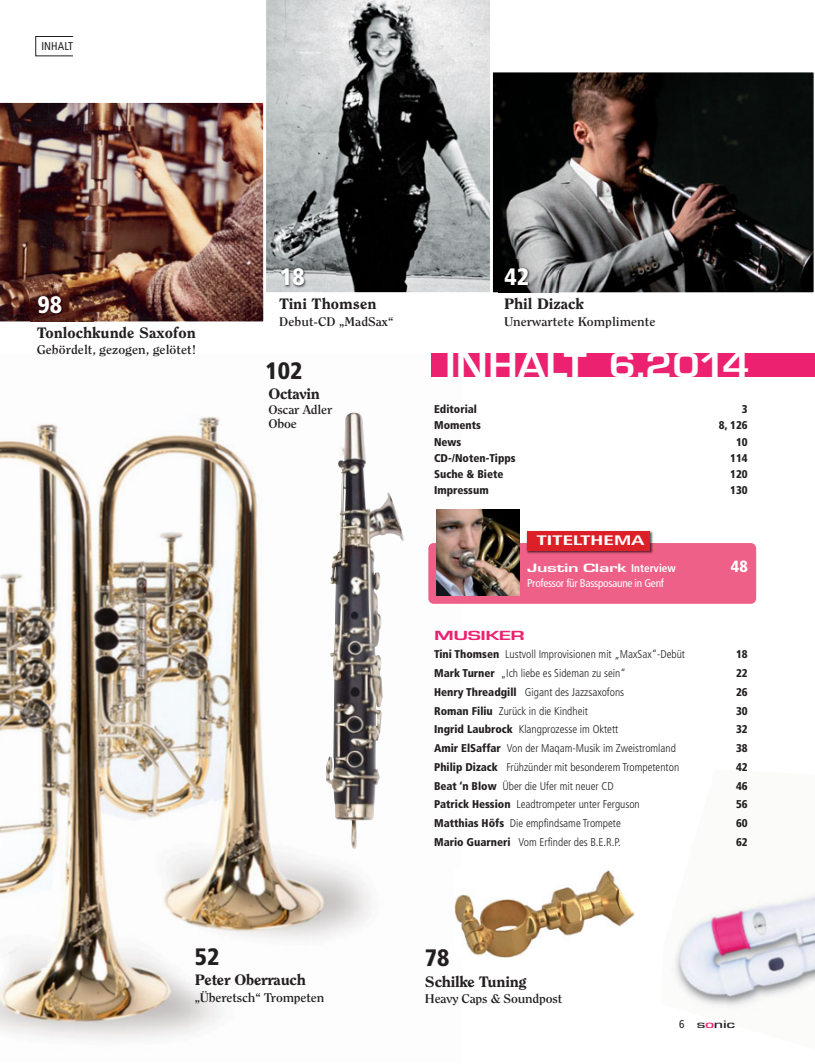
<style>
.page{position:relative;width:815px;height:1064px;background:#fff}
.page>*{position:absolute;margin:0;border:0;box-sizing:border-box;transform-origin:0 0}
.t1{font:700 36.25px "Eurostile T";color:#fff;scale:1.2 1}
.t2{font:900 condensed 23.75px "Frutiger LT Std";letter-spacing:-.005em;color:#231f20}
.t3{font:900 condensed 23.75px "Frutiger LT Std";color:#fff}
.t4{font:900 condensed 16.25px "Frutiger LT Std";color:#fff}
.t5{font:800 15px "Clearface Std";color:#231f20;scale:1.1 1}
.t6{font:700 condensed 13.75px "Frutiger LT Std";letter-spacing:-.02em;color:#fff;scale:1.6 1}
.t7{font:700 13.75px "Eurostile T";letter-spacing:-.02em;color:#ec2271;scale:1.6 1}
.t8{font:700 12.5px/13.8px "Clearface Std";color:#231f20;scale:1.1 1}
.t9{font:700 12.5px "Eurostile T";letter-spacing:-.02em;color:#fff;scale:1.6 1}
.t10{font:300 condensed 11.25px "Frutiger LT Std";color:#231f20}
.t11{font:900 condensed 11.25px "Frutiger LT Std";color:#231f20}
.t12{font:condensed 11.25px "Frutiger LT Std";letter-spacing:-.025em;color:#fff}
.t13{font:condensed 11.25px "Frutiger LT Std";letter-spacing:.01em;color:#231f20}
.t14{font:500 11.25px "Eurostile T";letter-spacing:-.02em;color:#231f20;scale:1.6 1}
.s1{font-family:"Frutiger LT Std";font-stretch:condensed;font-size:11.25px}
.s2{font-weight:900}
.s3{font-family:"Frutiger LT Std";font-weight:400;font-stretch:condensed}
.s4{color:#ec2271}
</style>
<div class="page">
<img style="left:674px;top:895px;width:141px;height:112px">
<img style="left:0;top:416px;width:430px;height:624px">
<img style="left:326px;top:412px;width:79px;height:437px">
<img style="left:454px;top:869px;width:181px;height:88px">
<img style="left:0;top:102px;width:264px;height:220px">
<div style="left:428px;top:543px;width:328px;height:61px;background:#ef6088;border-radius:5px"></div>
<img style="left:526px;top:531px;width:127px;height:23px">
<div style="left:528px;top:531px;width:122px;height:20px;background:#db2028"></div>
<div style="left:431px;top:353px;width:384px;height:24px;background:#ec2271"></div>
<svg style="left:493px;top:72px;width:321px;height:221px;background:#322e2c"></svg>
<img style="left:498px;top:260px;width:60px;height:33px">
<svg style="left:266px;top:0;width:227px;height:293px;background:#878a8b"></svg>
<img style="left:274px;top:260px;width:62px;height:33px">
<img style="left:31px;top:287px;width:63px;height:35px">
<img style="left:436px;top:509px;width:84px;height:87px">
<div style="left:35px;top:36px;width:38px;height:20px;border:1px solid #231f20"></div>
<p class="t13" style="left:41px;top:39px;width:33px">INHALT</p>
<h2 class="t3" style="left:280px;top:265px;width:26px">18</h2>
<h2 class="t3" style="left:37px;top:293px;width:26px">98</h2>
<h3 class="t5" style="left:279px;top:297px;width:90px">Tini Thomsen</h3>
<p class="t8" style="left:279px;top:315px;width:105px">Debut-CD „MadSax“</p>
<h3 class="t5" style="left:37px;top:325px;width:146px">Tonlochkunde Saxofon</h3>
<p class="t8" style="left:37px;top:344px;width:147px">Gebördelt, gezogen, gelötet!</p>
<h2 class="t2" style="left:266px;top:359px;width:39px">102</h2>
<h3 class="t5" style="left:268px;top:386px;width:48px">Octavin</h3>
<p class="t8" style="left:268px;top:404px;width:60px">Oscar Adler<br>Oboe</p>
<h2 class="t3" style="left:505px;top:265px;width:26px">42</h2>
<h3 class="t5" style="left:504px;top:297px;width:74px">Phil Dizack</h3>
<p class="t8" style="left:504px;top:315px;width:139px">Unerwartete Komplimente</p>
<h1 class="t1" style="left:445px;top:352px;width:255px">INHALT 6.2014</h1>
<p class="t11" style="left:434px;top:404px;width:44px">Editorial</p>
<p class="t11" style="left:742px;top:404px;width:7px">3</p>
<p class="t11" style="left:434px;top:420px;width:48px">Moments</p>
<p class="t11" style="left:719px;top:420px;width:30px">8, 126</p>
<p class="t11" style="left:434px;top:436px;width:29px">News</p>
<p class="t11" style="left:736px;top:436px;width:13px">10</p>
<p class="t11" style="left:434px;top:452px;width:83px">CD-/Noten-Tipps</p>
<p class="t11" style="left:730px;top:452px;width:19px">114</p>
<p class="t11" style="left:434px;top:469px;width:71px">Suche &amp; Biete</p>
<p class="t11" style="left:730px;top:469px;width:19px">120</p>
<p class="t11" style="left:434px;top:485px;width:56px">Impressum</p>
<p class="t11" style="left:730px;top:485px;width:19px">130</p>
<p class="t6" style="left:536px;top:532px;width:69px">TITELTHEMA</p>
<p class="t9" style="left:527px;top:564px;width:94px">Justin Clark <span class="s1">Interview</span></p>
<h3 class="t4" style="left:731px;top:558px;width:18px">48</h3>
<p class="t12" style="left:527px;top:576px;width:138px">Professor für Bassposaune in Genf</p>
<p class="t7" style="left:434px;top:630px;width:58px">MUSIKER</p>
<p class="t10" style="left:434px;top:649px;width:252px"><span class="s2">Tini Thomsen</span> Lustvoll Improvisionen mit „MaxSax“-Debüt</p>
<p class="t11" style="left:736px;top:649px;width:13px">18</p>
<p class="t10" style="left:434px;top:667px;width:193px"><span class="s2">Mark Turner</span> „Ich liebe es Sideman zu sein“</p>
<p class="t11" style="left:736px;top:667px;width:13px">22</p>
<p class="t10" style="left:434px;top:686px;width:192px"><span class="s2">Henry Threadgill</span> Gigant des Jazzsaxofons</p>
<p class="t11" style="left:736px;top:686px;width:13px">26</p>
<p class="t10" style="left:434px;top:705px;width:155px"><span class="s2">Roman Filiu</span> Zurück in die Kindheit</p>
<p class="t11" style="left:736px;top:705px;width:13px">30</p>
<p class="t10" style="left:434px;top:724px;width:186px"><span class="s2">Ingrid Laubrock</span> Klangprozesse im Oktett</p>
<p class="t11" style="left:736px;top:724px;width:13px">32</p>
<p class="t10" style="left:434px;top:742px;width:243px"><span class="s2">Amir ElSaffar</span> Von der Maqam-Musik im Zweistromland</p>
<p class="t11" style="left:736px;top:742px;width:13px">38</p>
<p class="t10" style="left:434px;top:761px;width:247px"><span class="s2">Philip Dizack</span> Frühzünder mit besonderem Trompetenton</p>
<p class="t11" style="left:736px;top:761px;width:13px">42</p>
<p class="t10" style="left:434px;top:780px;width:181px"><span class="s2">Beat ‘n Blow</span> Über die Ufer mit neuer CD</p>
<p class="t11" style="left:736px;top:780px;width:13px">46</p>
<p class="t10" style="left:434px;top:799px;width:207px"><span class="s2">Patrick Hession</span> Leadtrompeter unter Ferguson</p>
<p class="t11" style="left:736px;top:799px;width:13px">56</p>
<p class="t10" style="left:434px;top:817px;width:188px"><span class="s2">Matthias Höfs</span> Die empfindsame Trompete</p>
<p class="t11" style="left:736px;top:817px;width:13px">60</p>
<p class="t10" style="left:434px;top:836px;width:188px"><span class="s2">Mario Guarneri</span> Vom Erfinder des B.E.R.P.</p>
<p class="t11" style="left:736px;top:836px;width:13px">62</p>
<h2 class="t2" style="left:195px;top:945px;width:26px">52</h2>
<h2 class="t2" style="left:425px;top:946px;width:26px">78</h2>
<h3 class="t5" style="left:425px;top:974px;width:94px">Schilke Tuning</h3>
<p class="t8" style="left:425px;top:992px;width:126px">Heavy Caps &amp; Soundpost</p>
<h3 class="t5" style="left:195px;top:972px;width:102px">Peter Oberrauch</h3>
<p class="t8" style="left:195px;top:991px;width:119px">„Überetsch“ Trompeten</p>
<p class="t14" style="left:679px;top:1018px;width:37px"><span class="s3">6</span> s<span class="s4">o</span>nic</p>
</div>
